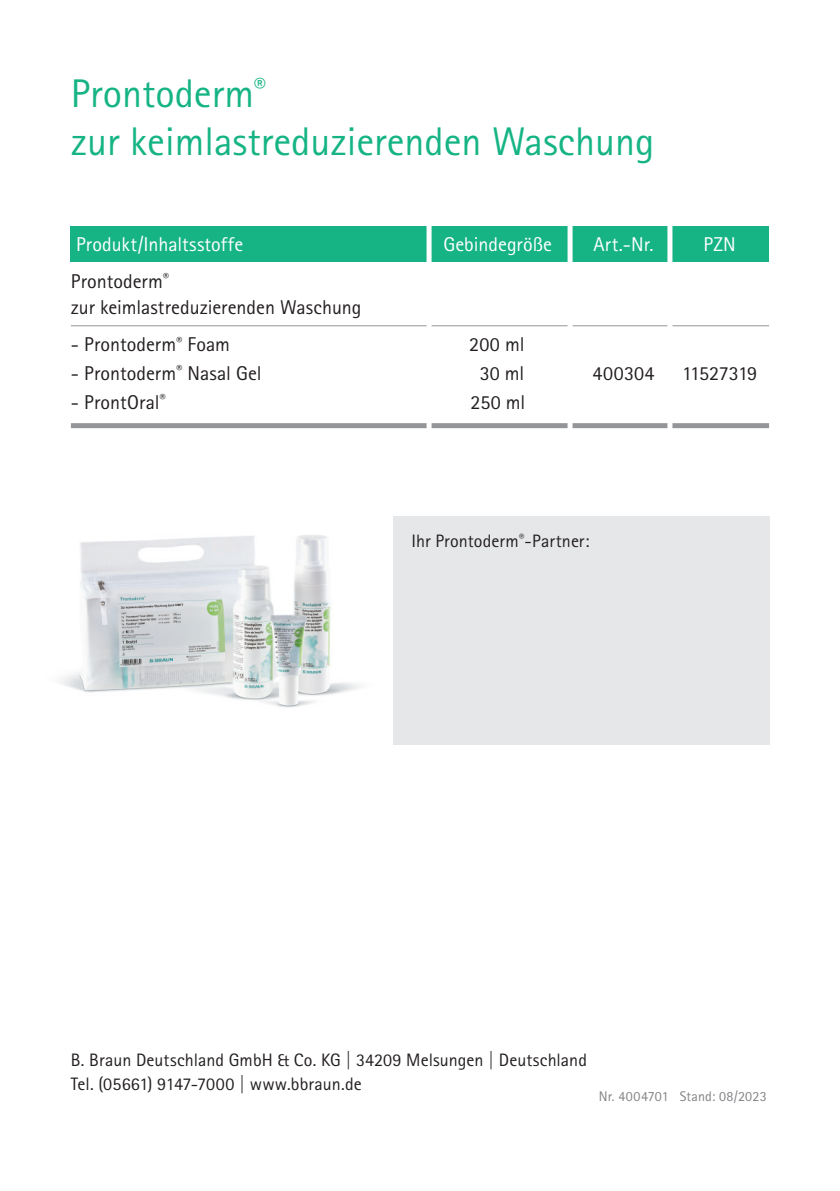
<style>
.page{position:relative;width:840px;height:1191px;background:#fff}
.page>*{position:absolute;margin:0;border:0;box-sizing:border-box;transform-origin:0 0}
.t1{font:40px/48px "Rotis Sans Serif Pro";color:#16b484}
.t2{font:20px/26px "Rotis Sans Serif Pro";color:#231f20}
.t3{font:20px "Rotis Sans Serif Pro";letter-spacing:.005em;color:#fff}
.t4{font:20px "Rotis Sans Serif Pro";letter-spacing:-.04em;color:#231f20}
.t5{font:18px/24px "Rotis Sans Serif Pro";letter-spacing:.005em;color:#231f20}
.t6{font:14px "Rotis Sans Serif Pro";letter-spacing:.015em;color:#808285}
</style>
<div class="page">
<div style="left:71px;top:227px;width:697px;height:35px;background:#16b484"></div>
<hr style="left:71px;top:325px;width:697px;height:1px;background:#939598">
<div style="left:71px;top:423px;width:697px;height:5px;background:#939598"></div>
<div style="left:426px;top:212px;width:5px;height:249px;background:#fff"></div>
<div style="left:567px;top:217px;width:5px;height:250px;background:#fff"></div>
<div style="left:667px;top:211px;width:5px;height:249px;background:#fff"></div>
<img style="left:59px;top:535px;width:301px;height:173px">
<div style="left:393px;top:516px;width:375px;height:228px;background:#e6e7e9"></div>
<h1 class="t1" style="left:71px;top:70px;width:584px">Prontoderm<sup>®<br></sup>zur keimlastreduzierenden Waschung</h1>
<p class="t3" style="left:76px;top:232px;width:169px">Produkt/Inhaltsstoffe</p>
<p class="t3" style="left:443px;top:232px;width:110px">Gebindegröße</p>
<p class="t3" style="left:593px;top:232px;width:61px">Art.-Nr.</p>
<p class="t3" style="left:703px;top:232px;width:34px">PZN</p>
<p class="t2" style="left:71px;top:268px;width:292px">Prontoderm<sup>®<br></sup>zur keimlastreduzierenden Waschung</p>
<p class="t2" style="left:71px;top:332px;width:160px">- Prontoderm<sup>®</sup> Foam</p>
<p class="t2" style="left:469px;top:332px;width:57px">200 ml</p>
<p class="t2" style="left:71px;top:360px;width:192px">- Prontoderm<sup>®</sup> Nasal Gel</p>
<p class="t2" style="left:479px;top:360px;width:46px">30 ml</p>
<p class="t2" style="left:592px;top:360px;width:63px">400304</p>
<p class="t4" style="left:681px;top:361px;width:77px">11527319</p>
<p class="t2" style="left:71px;top:389px;width:96px">- ProntOral<sup>®</sup></p>
<p class="t2" style="left:470px;top:389px;width:56px">250 ml</p>
<p class="t5" style="left:411px;top:529px;width:179px">Ihr Prontoderm<sup>®</sup>-Partner:</p>
<p class="t5" style="left:71px;top:1048px;width:517px">B. Braun Deutschland GmbH &amp; Co. KG | 34209 Melsungen | Deutschland<br>Tel. (05661) 9147-7000 | www.bbraun.de</p>
<p class="t6" style="left:598px;top:1088px;width:169px">Nr. 4004701 Stand: 08/2023</p>
</div>
